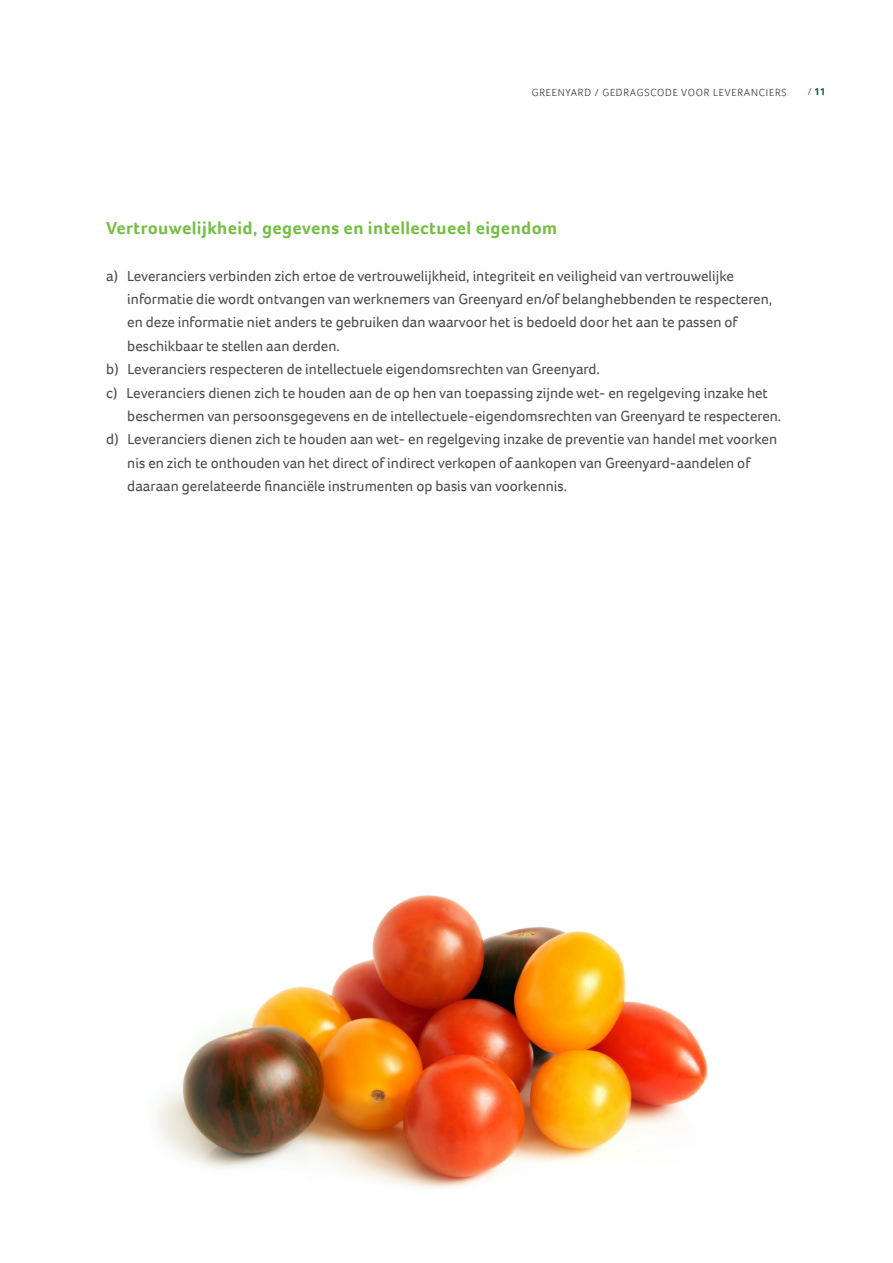
<style>
.page{position:relative;width:893px;height:1263px;background:#fff}
.page>*{position:absolute;margin:0;border:0;box-sizing:border-box;transform-origin:0 0}
.t1{font:700 18px "Foco";letter-spacing:.025em;color:#74bf43}
.t2{font:15px "Foco";color:#4b4c4d}
.t3{font:300 10.5px "Foco";letter-spacing:.075em;color:#231f20}
.t4{font:700 10.5px "Foco";color:#016226}
.s1{font-weight:300}
</style>
<div class="page">
<img style="left:156px;top:895px;width:552px;height:294px">
<p class="t3" style="left:532px;top:85px;width:256px">GREENYARD / GEDRAGSCODE VOOR LEVERANCIERS</p>
<p class="t4" style="left:808px;top:84px;width:19px"><span class="s1">/</span> 11</p>
<p class="t1" style="left:106px;top:216px;width:452px">Vertrouwelijkheid, gegevens en intellectueel eigendom</p>
<p class="t2" style="left:106px;top:266px;width:629px">a) Leveranciers verbinden zich ertoe de vertrouwelijkheid, integriteit en veiligheid van vertrouwelijke</p>
<p class="t2" style="left:127px;top:289px;width:646px">informatie die wordt ontvangen van werknemers van Greenyard en/of belanghebbenden te respecteren,</p>
<p class="t2" style="left:127px;top:312px;width:612px">en deze informatie niet anders te gebruiken dan waarvoor het is bedoeld door het aan te passen of</p>
<p class="t2" style="left:127px;top:336px;width:214px">beschikbaar te stellen aan derden.</p>
<p class="t2" style="left:106px;top:359px;width:495px">b) Leveranciers respecteren de intellectuele eigendomsrechten van Greenyard.</p>
<p class="t2" style="left:106px;top:383px;width:663px">c) Leveranciers dienen zich te houden aan de op hen van toepassing zijnde wet- en regelgeving inzake het</p>
<p class="t2" style="left:127px;top:406px;width:655px">beschermen van persoonsgegevens en de intellectuele-eigendomsrechten van Greenyard te respecteren.</p>
<p class="t2" style="left:106px;top:429px;width:672px">d) Leveranciers dienen zich te houden aan wet- en regelgeving inzake de preventie van handel met voorken</p>
<p class="t2" style="left:127px;top:453px;width:625px">nis en zich te onthouden van het direct of indirect verkopen of aankopen van Greenyard-aandelen of</p>
<p class="t2" style="left:127px;top:476px;width:441px">daaraan gerelateerde financiële instrumenten op basis van voorkennis.</p>
</div>
